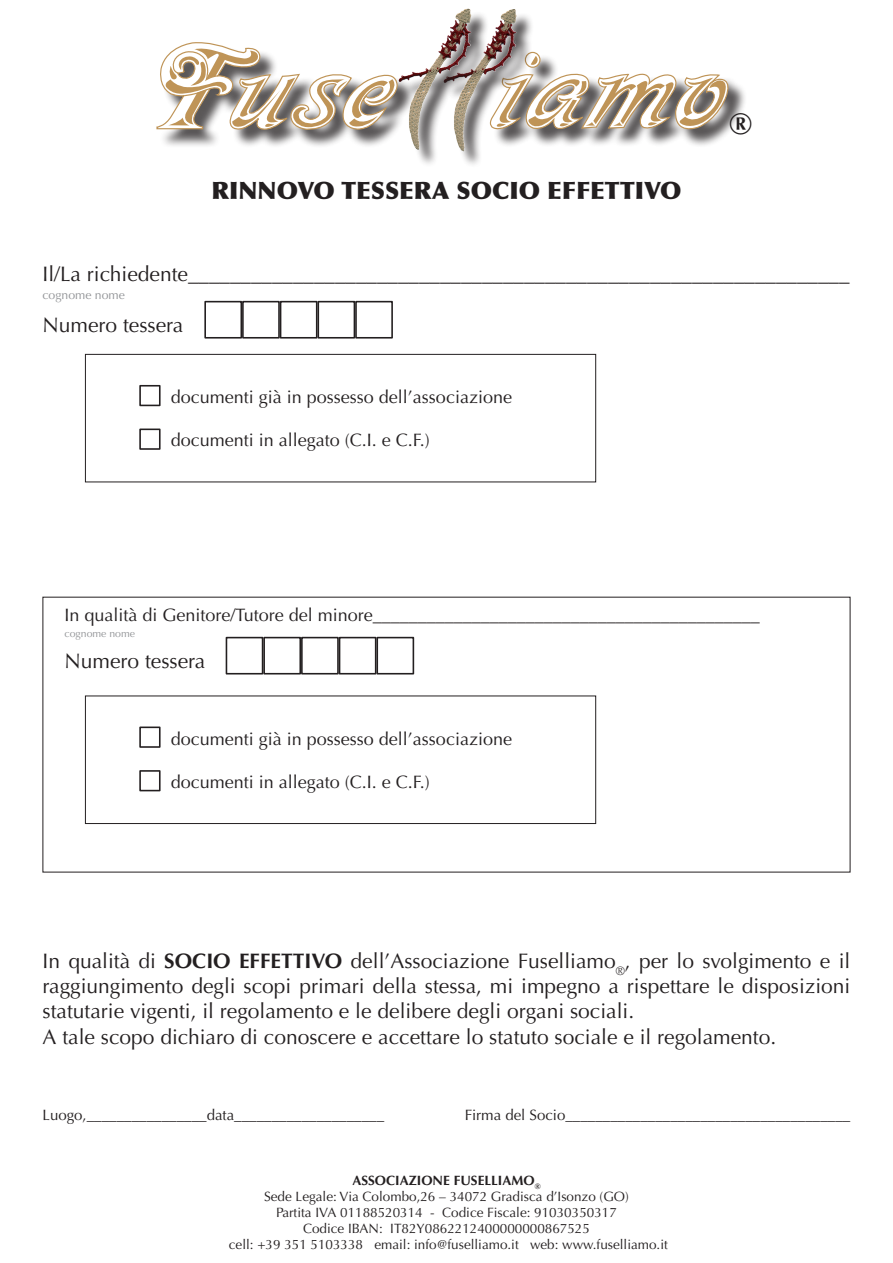
<style>
.page{position:relative;width:893px;height:1263px;background:#fff}
.page>*{position:absolute;margin:0;border:0;box-sizing:border-box;transform-origin:0 0}
.t1{font:700 30px "Optima LT Std";color:#231f20}
.t2{font:900 24px "Optima LT Std";color:#231f20}
.t3{font:21px/25.2px "Optima LT Std";color:#231f20;text-align:justify}
.t4{font:18px "Optima LT Std";color:#231f20}
.t5{font:15px "Optima LT Std";color:#231f20}
.t6{font:13.5px/16.2px "Optima LT Std";color:#231f20;text-align:center}
.t7{font:12.3px "Optima LT Std";color:#939598}
.t8{font:10.5px "Optima LT Std";color:#939598}
.s1{font-weight:700}
</style>
<div class="page">
<div style="left:226px;top:637px;width:37px;height:37px;border:2px solid #231f20"></div>
<div style="left:263px;top:637px;width:38px;height:37px;border:2px solid #231f20"></div>
<div style="left:301px;top:637px;width:38px;height:37px;border:2px solid #231f20"></div>
<div style="left:339px;top:637px;width:37px;height:37px;border:2px solid #231f20"></div>
<div style="left:376px;top:637px;width:38px;height:37px;border:2px solid #231f20"></div>
<div style="left:204px;top:301px;width:38px;height:38px;border:2px solid #231f20"></div>
<div style="left:242px;top:301px;width:38px;height:38px;border:2px solid #231f20"></div>
<div style="left:280px;top:301px;width:37px;height:38px;border:2px solid #231f20"></div>
<div style="left:317px;top:301px;width:38px;height:38px;border:2px solid #231f20"></div>
<div style="left:355px;top:301px;width:38px;height:38px;border:2px solid #231f20"></div>
<div style="left:85px;top:354px;width:511px;height:128px;border:1px solid #231f20"></div>
<div style="left:139px;top:428px;width:22px;height:22px;border:2px solid #231f20"></div>
<div style="left:139px;top:385px;width:22px;height:21px;border:2px solid #231f20"></div>
<div style="left:85px;top:696px;width:511px;height:128px;border:1px solid #231f20"></div>
<div style="left:139px;top:770px;width:22px;height:21px;border:2px solid #231f20"></div>
<div style="left:139px;top:726px;width:22px;height:22px;border:2px solid #231f20"></div>
<div style="left:159px;top:44px;width:588px;height:104px;background:#231f20;opacity:.75"></div>
<svg style="left:156px;top:42px;width:242px;height:90px"></svg>
<svg style="left:534px;top:48px;width:200px;height:85px"></svg>
<div style="left:447px;top:12px;width:87px;height:156px;background:#231f20;opacity:.75"></div>
<img style="left:489px;top:9px;width:30px;height:143px">
<div style="left:402px;top:11px;width:87px;height:156px;background:#231f20;opacity:.75"></div>
<img style="left:398px;top:8px;width:76px;height:143px">
<p class="t2" style="left:211px;top:175px;width:472px">RINNOVO TESSERA SOCIO EFFETTIVO</p>
<p class="t1" style="left:729px;top:107px;width:24px">®</p>
<p class="t3" style="left:43px;top:262px;width:809px">Il/La richiedente_______________________________________________________________</p>
<p class="t7" style="left:43px;top:288px;width:84px">cognome nome</p>
<p class="t3" style="left:43px;top:312px;width:142px">Numero tessera</p>
<p class="t4" style="left:171px;top:387px;width:343px">documenti già in possesso dell’associazione</p>
<p class="t4" style="left:171px;top:430px;width:261px">documenti in allegato (C.I. e C.F.)</p>
<p class="t4" style="left:65px;top:605px;width:697px">In qualità di Genitore/Tutore del minore___________________________________________</p>
<p class="t8" style="left:65px;top:627px;width:72px">cognome nome</p>
<p class="t3" style="left:65px;top:649px;width:142px">Numero tessera</p>
<p class="t4" style="left:171px;top:728px;width:343px">documenti già in possesso dell’associazione</p>
<p class="t4" style="left:171px;top:771px;width:261px">documenti in allegato (C.I. e C.F.)</p>
<p class="t3" style="left:43px;top:948px;width:809px">In qualità di <span class="s1">SOCIO EFFETTIVO</span> dell’Associazione Fuselliamo<sub>®</sub>, per lo svolgimento e il raggiungimento degli scopi primari della stessa, mi impegno a rispettare le disposizioni statutarie vigenti, il regolamento e le delibere degli organi sociali.</p>
<p class="t3" style="left:43px;top:1024px;width:735px">A tale scopo dichiaro di conoscere e accettare lo statuto sociale e il regolamento.</p>
<p class="t5" style="left:43px;top:1106px;width:343px">Luogo,________________data____________________</p>
<p class="t5" style="left:465px;top:1106px;width:387px">Firma del Socio______________________________________</p>
<p class="t6" style="left:229px;top:1172px;width:440px"><span class="s1">ASSOCIAZIONE FUSELLIAMO</span><sub>®<br></sub>Sede Legale: Via Colombo,26 – 34072 Gradisca d’Isonzo (GO)<br>Partita IVA 01188520314 - Codice Fiscale: 91030350317<br>Codice IBAN: IT82Y0862212400000000867525<br>cell: +39 351 5103338 email: info@fuselliamo.it web: www.fuselliamo.it</p>
</div>
